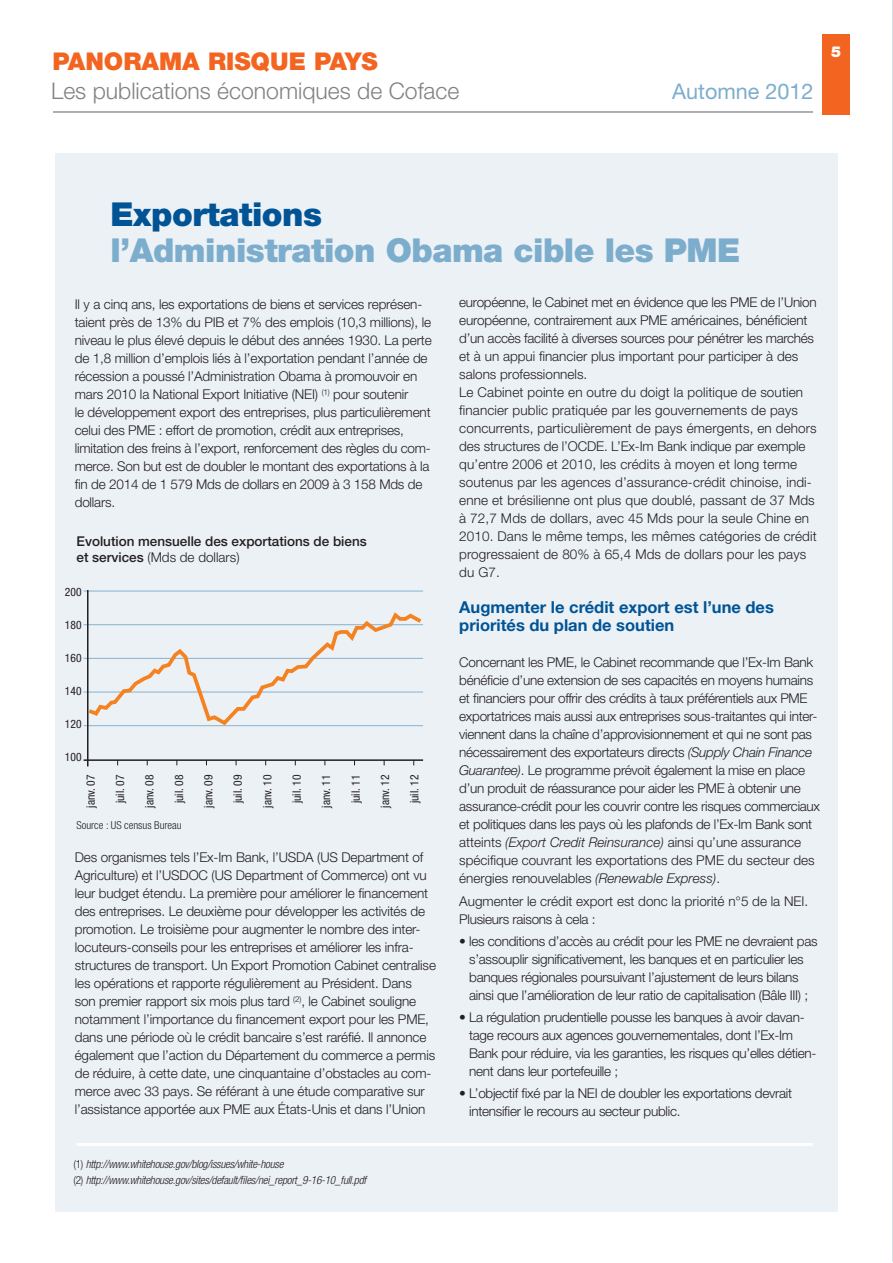
<style>
.page{position:relative;width:893px;height:1263px;background:#fff}
.page>*{position:absolute;margin:0;border:0;box-sizing:border-box;transform-origin:0 0}
.t1{font:900 33px "Helvetica Neue LT Std";letter-spacing:-.015em;color:#7dadcc}
.t2{font:900 33px "Helvetica Neue LT Std";color:#005495}
.t3{font:900 24.45px "Helvetica Neue LT Std";color:#f36421}
.t4{font:300 22.95px "Helvetica Neue LT Std";color:#808285}
.t5{font:21.6px "Helvetica Neue LT Std";color:#7dadcc}
.t6{font:700 16.5px/18px "Helvetica Neue LT Std";color:#005495}
.t7{font:900 15px "Helvetica Neue LT Std";color:#fff}
.t8{font:300 13.5px/18px "Helvetica Neue LT Std";letter-spacing:-.01em;color:#231f20}
.t9{font:300 13.5px/18px "Helvetica Neue LT Std";letter-spacing:.01em;color:#231f20}
.t10{font:500 13.5px/16.2px "Helvetica Neue";color:#231f20}
.t11{font:condensed 11.55px "Helvetica Neue LT Std";color:#231f20}
.t12{font:italic 300 condensed 11.25px/16.2px "Helvetica Neue LT Std";letter-spacing:-.02em;color:#231f20}
.t13{font:300 condensed 10.95px "Helvetica Neue";color:#231f20}
.s1{font-style:italic}
.s2{font-weight:300}
.s3{font-style:normal}
</style>
<div class="page">
<hr style="left:892px;top:0;width:1px;height:1261px;background:#c9d5da">
<hr style="left:53px;top:111px;width:760px;height:2px;background:#939598">
<div style="left:822px;top:34px;width:28px;height:80px;background:#f36421"></div>
<div style="left:55px;top:153px;width:783px;height:1058px;background:#ecf1f6"></div>
<hr style="left:77px;top:1143px;width:736px;height:3px;background:#fff">
<hr style="left:84px;top:759px;width:339px;height:2px;background:#231f20">
<hr style="left:84px;top:591px;width:339px;height:1px;background:#8ab1cc">
<hr style="left:87px;top:590px;width:2px;height:176px;background:#231f20">
<svg style="left:84px;top:609px;width:339px;height:119px"></svg>
<h2 class="t3" style="left:52px;top:52px;width:327px">Panorama risque Pays</h2>
<h3 class="t4" style="left:51px;top:82px;width:410px">Les publications économiques de Coface</h3>
<h3 class="t5" style="left:672px;top:84px;width:143px">Automne 2012</h3>
<p class="t7" style="left:831px;top:47px;width:12px">5</p>
<h1 class="t2" style="left:111px;top:203px;width:213px">exportations</h1>
<h1 class="t1" style="left:111px;top:239px;width:631px">l’administration obama cible les Pme</h1>
<p class="t8" style="left:75px;top:297px;width:358px">Il y a cinq ans, les exportations de biens et services représen&shy;taient près de 13% du PIB et 7% des emplois (10,3 millions), le niveau le plus élevé depuis le début des années 1930. La perte de 1,8 million d’emplois liés à l’exportation pendant l’année de récession a poussé l’Administration Obama à promouvoir en mars 2010 la National Export Initiative (NEI) <sup>(1)</sup> pour soutenir<br>le développement export des entreprises, plus particulièrement celui des PME : effort de promotion, crédit aux entreprises, limitation des freins à l’export, renforcement des règles du com&shy;merce. Son but est de doubler le montant des exportations à la fin de 2014 de 1 579 Mds de dollars en 2009 à 3 158 Mds de dollars.</p>
<p class="t9" style="left:459px;top:295px;width:359px">européenne, le Cabinet met en évidence que les PME de l’Union européenne, contrairement aux PME américaines, bénéficient d’un accès facilité à diverses sources pour pénétrer les marchés et à un appui financier plus important pour participer à des salons professionnels.<br>Le Cabinet pointe en outre du doigt la politique de soutien financier public pratiquée par les gouvernements de pays concurrents, particulièrement de pays émergents, en dehors des structures de l’OCDE. L’Ex-Im Bank indique par exemple qu’entre 2006 et 2010, les crédits à moyen et long terme soutenus par les agences d’assurance-crédit chinoise, indi&shy;enne et brésilienne ont plus que doublé, passant de 37 Mds à 72,7 Mds de dollars, avec 45 Mds pour la seule Chine en 2010. Dans le même temps, les mêmes catégories de crédit progressaient de 80% à 65,4 Mds de dollars pour les pays du G7.</p>
<p class="t6" style="left:459px;top:600px;width:316px">augmenter le crédit export est l’une des priorités du plan de soutien</p>
<p class="t8" style="left:459px;top:655px;width:362px">Concernant les PME, le Cabinet recommande que l’Ex-Im Bank bénéficie d’une extension de ses capacités en moyens humains et financiers pour offrir des crédits à taux préférentiels aux PME exportatrices mais aussi aux entreprises sous-traitantes qui inter&shy;viennent dans la chaîne d’approvisionnement et qui ne sont pas nécessairement des exportateurs directs <span class="s1">(Supply Chain Finance Guarantee)</span>. Le programme prévoit également la mise en place d’un produit de réassurance pour aider les PME à obtenir une assurance-crédit pour les couvrir contre les risques commerciaux et politiques dans les pays où les plafonds de l’Ex-Im Bank sont atteints <span class="s1">(Export Credit Reinsurance)</span> ainsi qu’une assurance spécifique couvrant les exportations des PME du secteur des énergies renouvelables <span class="s1">(Renewable Express)</span>.</p>
<p class="t8" style="left:459px;top:893px;width:351px">Augmenter le crédit export est donc la priorité n°5 de la NEI.<br>Plusieurs raisons à cela :</p>
<p class="t8" style="left:469px;top:933px;width:350px;text-indent:-10px">• les conditions d’accès au crédit pour les PME ne devraient pas s’assouplir significativement, les banques et en particulier les banques régionales poursuivant l’ajustement de leurs bilans ainsi que l’amélioration de leur ratio de capitalisation (Bâle III) ;</p>
<p class="t8" style="left:469px;top:1010px;width:349px;text-indent:-10px">• La régulation prudentielle pousse les banques à avoir davan&shy;tage recours aux agences gouvernementales, dont l’Ex-Im Bank pour réduire, via les garanties, les risques qu’elles détien&shy;nent dans leur portefeuille ;</p>
<p class="t8" style="left:469px;top:1086px;width:324px;text-indent:-10px">• L’objectif fixé par la NEI de doubler les exportations devrait intensifier le recours au secteur public.</p>
<p class="t10" style="left:77px;top:534px;width:292px">Evolution mensuelle des exportations de biens et services <span class="s2">(Mds de dollars)</span></p>
<p class="t11" style="left:65px;top:587px;width:18px">200</p>
<p class="t11" style="left:65px;top:620px;width:18px">180</p>
<p class="t11" style="left:65px;top:653px;width:18px">160</p>
<p class="t11" style="left:65px;top:686px;width:18px">140</p>
<p class="t11" style="left:65px;top:719px;width:18px">120</p>
<p class="t11" style="left:65px;top:752px;width:18px">100</p>
<p class="t11" style="left:86px;top:808px;width:35px;rotate:-90deg">janv. 07</p>
<p class="t11" style="left:116px;top:803px;width:30px;rotate:-90deg">juil. 07</p>
<p class="t11" style="left:145px;top:808px;width:35px;rotate:-90deg">janv. 08</p>
<p class="t11" style="left:175px;top:803px;width:30px;rotate:-90deg">juil. 08</p>
<p class="t11" style="left:204px;top:808px;width:35px;rotate:-90deg">janv. 09</p>
<p class="t11" style="left:234px;top:803px;width:30px;rotate:-90deg">juil. 09</p>
<p class="t11" style="left:263px;top:808px;width:35px;rotate:-90deg">janv. 10</p>
<p class="t11" style="left:293px;top:803px;width:30px;rotate:-90deg">juil. 10</p>
<p class="t11" style="left:322px;top:808px;width:35px;rotate:-90deg">janv. 11</p>
<p class="t11" style="left:351px;top:803px;width:30px;rotate:-90deg">juil. 11</p>
<p class="t11" style="left:381px;top:808px;width:35px;rotate:-90deg">janv. 12</p>
<p class="t11" style="left:410px;top:803px;width:30px;rotate:-90deg">juil. 12</p>
<p class="t13" style="left:77px;top:821px;width:107px">Source : US census Bureau</p>
<p class="t8" style="left:75px;top:850px;width:363px">Des organismes tels l’Ex-Im Bank, l’USDA (US Department of Agriculture) et l’USDOC (US Department of Commerce) ont vu leur budget étendu. La première pour améliorer le financement des entreprises. Le deuxième pour développer les activités de promotion. Le troisième pour augmenter le nombre des inter&shy;locuteurs-conseils pour les entreprises et améliorer les infra&shy;structures de transport. Un Export Promotion Cabinet centralise les opérations et rapporte régulièrement au Président. Dans son premier rapport six mois plus tard <sup>(2)</sup>, le Cabinet souligne notamment l’importance du financement export pour les PME, dans une période où le crédit bancaire s’est raréfié. Il annonce également que l’action du Département du commerce a permis de réduire, à cette date, une cinquantaine d’obstacles au com&shy;merce avec 33 pays. Se référant à une étude comparative sur l’assistance apportée aux PME aux États-Unis et dans l’Union</p>
<p class="t12" style="left:74px;top:1157px;width:294px"><span class="s3">(1)</span> http://www.whitehouse.gov/blog/issues/white-house<br><span class="s3">(2)</span> http://www.whitehouse.gov/sites/default/files/nei_report_9-16-10_full.pdf</p>
</div>
